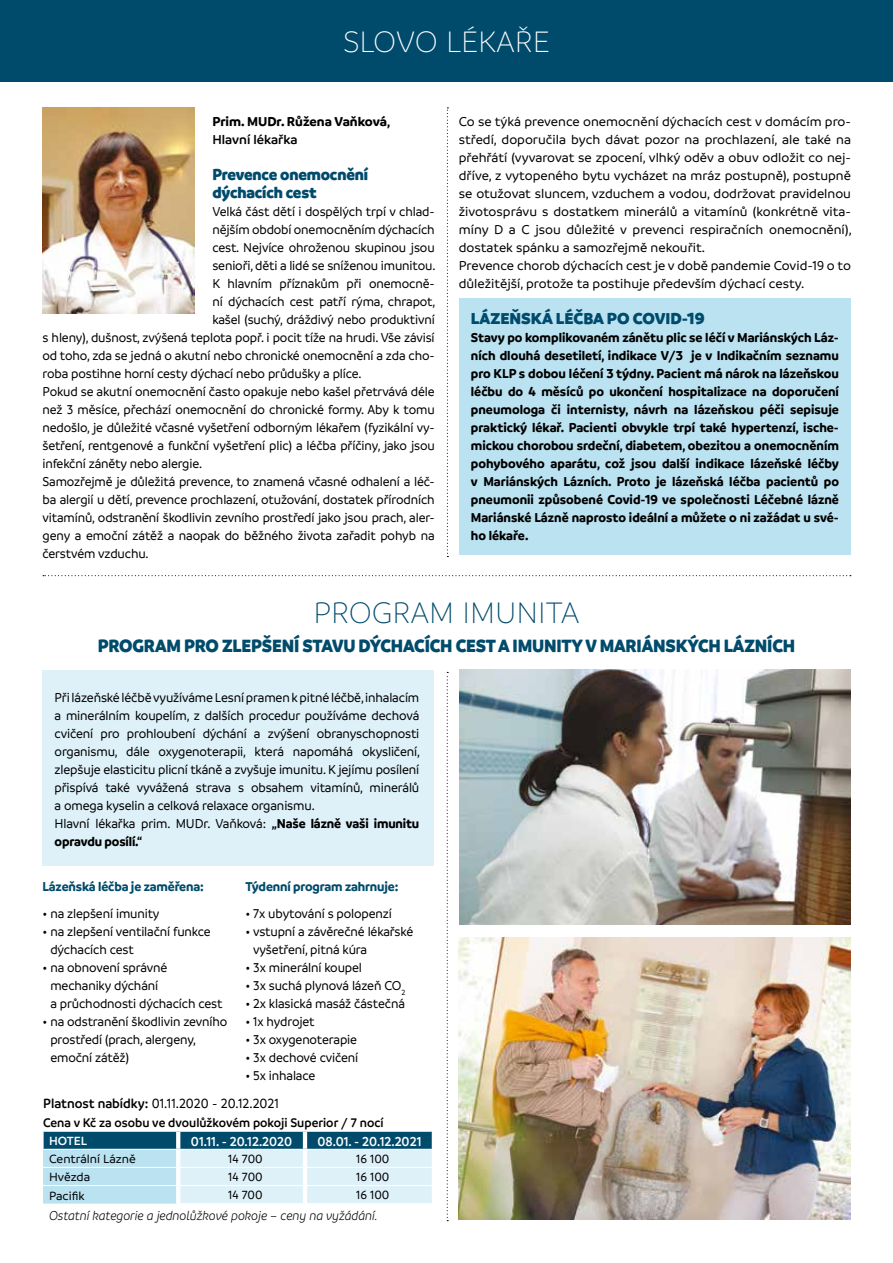
<style>
.page{position:relative;width:893px;height:1263px;background:#fff}
.page>*{position:absolute;margin:0;border:0;box-sizing:border-box;transform-origin:0 0}
.t1{font:300 31.8px "Branding";color:#004b6c}
.t2{font:300 31.8px "Branding";color:#fff}
.t3{font:900 19.05px "Branding";letter-spacing:-.01em;color:#004b6c;scale:.95 1}
.t4{font:900 16.95px/18px "Branding";letter-spacing:-.01em;color:#004b6c;scale:.95 1}
.t5{font:900 16.95px "Branding";letter-spacing:-.01em;color:#004b6c}
.t6{font:500 14.25px "Branding";color:#000;scale:.95 1}
.t7{font:500 13.8px/18px "Branding";letter-spacing:-.01em;color:#000;scale:.95 1}
.t8{font:700 13.8px/18px "Branding";color:#000;text-align:justify;scale:.96 1}
.t9{font:500 13.8px/18px "Branding";letter-spacing:-.01em;color:#000}
.t10{font:italic 300 13.8px "Branding";letter-spacing:-.01em;color:#000;scale:.95 1}
.t11{font:700 13.8px "Branding";letter-spacing:-.01em;color:#004b6c;scale:.95 1}
.t12{font:600 13.8px "Branding";color:#fff;scale:.95 1}
.t13{font:700 13.8px "Branding";color:#000}
.t14{font:600 13.8px "Branding";color:#000}
.t15{font:600 13.35px "Branding";color:#000;scale:.95 1}
.t16{font:500 12.75px "Branding";color:#000}
.t17{font:600 12.75px "Branding";color:#fff}
.s1{font-weight:700}
.s2{font-weight:600}
</style>
<div class="page">
<div style="left:459px;top:298px;width:391px;height:257px;background:#bae2f1"></div>
<div style="left:43px;top:670px;width:391px;height:195px;background:#def1f9"></div>
<div style="left:0;top:0;width:893px;height:82px;background:#004b6c"></div>
<svg style="left:447px;top:107px;width:1px;height:450px"></svg>
<img style="left:43px;top:107px;width:151px;height:206px">
<svg style="left:447px;top:672px;width:1px;height:549px"></svg>
<svg style="left:43px;top:575px;width:808px;height:1px"></svg>
<svg style="left:43px;top:1131px;width:389px;height:72px;background:#9fc5d4"></svg>
<hr style="left:43px;top:1149px;width:135px;height:1px;background:#fff">
<hr style="left:178px;top:1131px;width:127px;height:1px;background:#fff">
<hr style="left:305px;top:1131px;width:127px;height:1px;background:#fff">
<hr style="left:178px;top:1149px;width:127px;height:1px;background:#fff">
<hr style="left:305px;top:1149px;width:127px;height:1px;background:#fff">
<hr style="left:178px;top:1167px;width:127px;height:1px;background:#fff">
<hr style="left:305px;top:1167px;width:127px;height:1px;background:#fff">
<hr style="left:178px;top:1185px;width:127px;height:1px;background:#fff">
<hr style="left:305px;top:1185px;width:127px;height:1px;background:#fff">
<svg style="left:176px;top:1132px;width:4px;height:17px"></svg>
<hr style="left:303px;top:1132px;width:4px;height:17px;background:#fff">
<hr style="left:303px;top:1150px;width:4px;height:17px;background:#fff">
<hr style="left:303px;top:1168px;width:4px;height:17px;background:#fff">
<hr style="left:303px;top:1186px;width:4px;height:17px;background:#fff">
<hr style="left:176px;top:1150px;width:4px;height:17px;background:#fff">
<hr style="left:176px;top:1168px;width:4px;height:17px;background:#fff">
<hr style="left:176px;top:1186px;width:4px;height:17px;background:#fff">
<img style="left:459px;top:938px;width:391px;height:281px">
<img style="left:459px;top:670px;width:391px;height:255px">
<h1 class="t2" style="left:343px;top:25px;width:208px">SLOVO LÉKAŘE</h1>
<p class="t13" style="left:212px;top:114px;width:179px">Prim. MUDr. Růžena Vaňková,</p>
<p class="t14" style="left:212px;top:132px;width:87px">Hlavní lékařka</p>
<p class="t4" style="left:212px;top:165px;width:166px">Prevence onemocnění dýchacích cest</p>
<p class="t7" style="left:212px;top:203px;width:236px">Velká část dětí i dospělých trpí v chlad-</p>
<p class="t7" style="left:212px;top:221px;width:236px">nějším období onemocněním dýchacích</p>
<p class="t7" style="left:212px;top:239px;width:236px">cest. Nejvíce ohroženou skupinou jsou</p>
<p class="t7" style="left:212px;top:257px;width:236px">senioři, děti a lidé se sníženou imunitou.</p>
<p class="t7" style="left:212px;top:275px;width:236px">K hlavním příznakům při onemocně-</p>
<p class="t7" style="left:212px;top:293px;width:236px">ní dýchacích cest patří rýma, chrapot,</p>
<p class="t7" style="left:212px;top:311px;width:236px">kašel (suchý, dráždivý nebo produktivní</p>
<p class="t7" style="left:43px;top:329px;width:414px">s hleny), dušnost, zvýšená teplota popř. i pocit tíže na hrudi. Vše závisí</p>
<p class="t7" style="left:43px;top:347px;width:414px">od toho, zda se jedná o akutní nebo chronické onemocnění a zda cho-</p>
<p class="t7" style="left:43px;top:365px;width:337px">roba postihne horní cesty dýchací nebo průdušky a plíce.</p>
<p class="t7" style="left:43px;top:383px;width:414px">Pokud se akutní onemocnění často opakuje nebo kašel přetrvává déle</p>
<p class="t7" style="left:43px;top:401px;width:414px">než 3 měsíce, přechází onemocnění do chronické formy. Aby k tomu</p>
<p class="t7" style="left:43px;top:419px;width:414px">nedošlo, je důležité včasné vyšetření odborným lékařem (fyzikální vy-</p>
<p class="t7" style="left:43px;top:437px;width:414px">šetření, rentgenové a funkční vyšetření plic) a léčba příčiny, jako jsou</p>
<p class="t7" style="left:43px;top:455px;width:170px">infekční záněty nebo alergie.</p>
<p class="t7" style="left:43px;top:473px;width:414px">Samozřejmě je důležitá prevence, to znamená včasné odhalení a léč-</p>
<p class="t7" style="left:43px;top:491px;width:414px">ba alergií u dětí, prevence prochlazení, otužování, dostatek přírodních</p>
<p class="t7" style="left:43px;top:509px;width:414px">vitamínů, odstranění škodlivin zevního prostředí jako jsou prach, aler-</p>
<p class="t7" style="left:43px;top:527px;width:414px">geny a emoční zátěž a naopak do běžného života zařadit pohyb na</p>
<p class="t7" style="left:43px;top:545px;width:113px">čerstvém vzduchu.</p>
<p class="t9" style="left:459px;top:113px;width:394px">Co se týká prevence onemocnění dýchacích cest v domácím pro&shy;středí, doporučila bych dávat pozor na prochlazení, ale také na přehřátí (vyvarovat se zpocení, vlhký oděv a obuv odložit co nej&shy;dříve, z vytopeného bytu vycházet na mráz postupně), postupně se otužovat sluncem, vzduchem a vodou, dodržovat pravidelnou životosprávu s dostatkem minerálů a vitamínů (konkrétně vita&shy;míny D a C jsou důležité v prevenci respiračních onemocnění), dostatek spánku a samozřejmě nekouřit.<br>Prevence chorob dýchacích cest je v době pandemie Covid-19 o to důležitější, protože ta postihuje především dýchací cesty.</p>
<p class="t5" style="left:471px;top:308px;width:235px">LÁZEŇSKÁ LÉČBA PO COVID-19</p>
<p class="t8" style="left:471px;top:328px;width:385px">Stavy po komplikovaném zánětu plic se léčí v Mariánských Láz&shy;ních dlouhá desetiletí, indikace V/3 je v Indikačním seznamu pro KLP s dobou léčení 3 týdny. Pacient má nárok na lázeňskou léčbu do 4 měsíců po ukončení hospitalizace na doporučení pneumologa či internisty, návrh na lázeňskou péči sepisuje praktický lékař. Pacienti obvykle trpí také hypertenzí, ische&shy;mickou chorobou srdeční, diabetem, obezitou a onemocněním pohybového aparátu, což jsou další indikace lázeňské léčby v Mariánských Lázních. Proto je lázeňská léčba pacientů po pneumonii způsobené Covid-19 ve společnosti Léčebné lázně Mariánské Lázně naprosto ideální a můžete o ni zažádat u své&shy;ho lékaře.</p>
<h1 class="t1" style="left:313px;top:596px;width:267px">PROGRAM IMUNITA</h1>
<h2 class="t3" style="left:98px;top:634px;width:736px">PROGRAM PRO ZLEPŠENÍ STAVU DÝCHACÍCH CEST A IMUNITY V MARIÁNSKÝCH LÁZNÍCH</h2>
<p class="t7" style="left:55px;top:689px;width:386px">Při lázeňské léčbě využíváme Lesní pramen k pitné léčbě, inhalacím a minerálním koupelím, z dalších procedur používáme dechová cvičení pro prohloubení dýchání a zvýšení obranyschopnosti organismu, dále oxygenoterapii, která napomáhá okysličení, zlepšuje elasticitu plicní tkáně a zvyšuje imunitu. K jejímu posílení přispívá také vyvážená strava s obsahem vitamínů, minerálů a omega kyselin a celková relaxace organismu.<br>Hlavní lékařka prim. MUDr. Vaňková: <span class="s1">„Naše lázně vaši imunitu opravdu posílí.“</span></p>
<p class="t11" style="left:245px;top:878px;width:163px">Týdenní program zahrnuje:</p>
<p class="t7" style="left:245px;top:905px;width:156px">• 7x ubytování s polopenzí</p>
<p class="t7" style="left:253px;top:923px;width:170px;text-indent:-8px">• vstupní a závěrečné lékařské vyšetření, pitná kúra</p>
<p class="t7" style="left:245px;top:959px;width:124px">• 3x minerální koupel</p>
<p class="t7" style="left:245px;top:977px;width:170px">• 3x suchá plynová lázeň CO<sub>2</sub></p>
<p class="t7" style="left:245px;top:995px;width:169px">• 2x klasická masáž částečná</p>
<p class="t7" style="left:245px;top:1013px;width:74px">• 1x hydrojet</p>
<p class="t7" style="left:245px;top:1031px;width:119px">• 3x oxygenoterapie</p>
<p class="t7" style="left:245px;top:1049px;width:120px">• 3x dechové cvičení</p>
<p class="t7" style="left:245px;top:1067px;width:75px">• 5x inhalace</p>
<p class="t6" style="left:43px;top:1096px;width:250px"><span class="s2">Platnost nabídky:</span> 01.11.2020 - 20.12.2021</p>
<p class="t11" style="left:43px;top:878px;width:171px">Lázeňská léčba je zaměřena:</p>
<p class="t7" style="left:43px;top:905px;width:125px">• na zlepšení imunity</p>
<p class="t7" style="left:50px;top:923px;width:170px;text-indent:-8px">• na zlepšení ventilační funkce dýchacích cest</p>
<p class="t7" style="left:50px;top:959px;width:183px;text-indent:-8px">• na obnovení správné mechaniky dýchání<br>a průchodnosti dýchacích cest</p>
<p class="t7" style="left:50px;top:1013px;width:188px;text-indent:-8px">• na odstranění škodlivin zevního prostředí (prach, alergeny, emoční zátěž)</p>
<p class="t15" style="left:43px;top:1115px;width:360px">Cena v Kč za osobu ve dvoulůžkovém pokoji Superior / 7 nocí</p>
<p class="t17" style="left:49px;top:1134px;width:40px">HOTEL</p>
<p class="t12" style="left:191px;top:1133px;width:108px">01.11. - 20.12.2020</p>
<p class="t12" style="left:317px;top:1133px;width:111px">08.01. - 20.12.2021</p>
<p class="t16" style="left:49px;top:1152px;width:88px">Centrální Lázně</p>
<p class="t16" style="left:228px;top:1152px;width:36px">14 700</p>
<p class="t16" style="left:356px;top:1152px;width:35px">16 100</p>
<p class="t16" style="left:49px;top:1170px;width:43px">Hvězda</p>
<p class="t16" style="left:228px;top:1170px;width:36px">14 700</p>
<p class="t16" style="left:356px;top:1170px;width:35px">16 100</p>
<p class="t16" style="left:49px;top:1189px;width:37px">Pacifik</p>
<p class="t16" style="left:228px;top:1189px;width:36px">14 700</p>
<p class="t16" style="left:356px;top:1189px;width:35px">16 100</p>
<p class="t10" style="left:49px;top:1208px;width:347px">Ostatní kategorie a jednolůžkové pokoje – ceny na vyžádání.</p>
</div>
